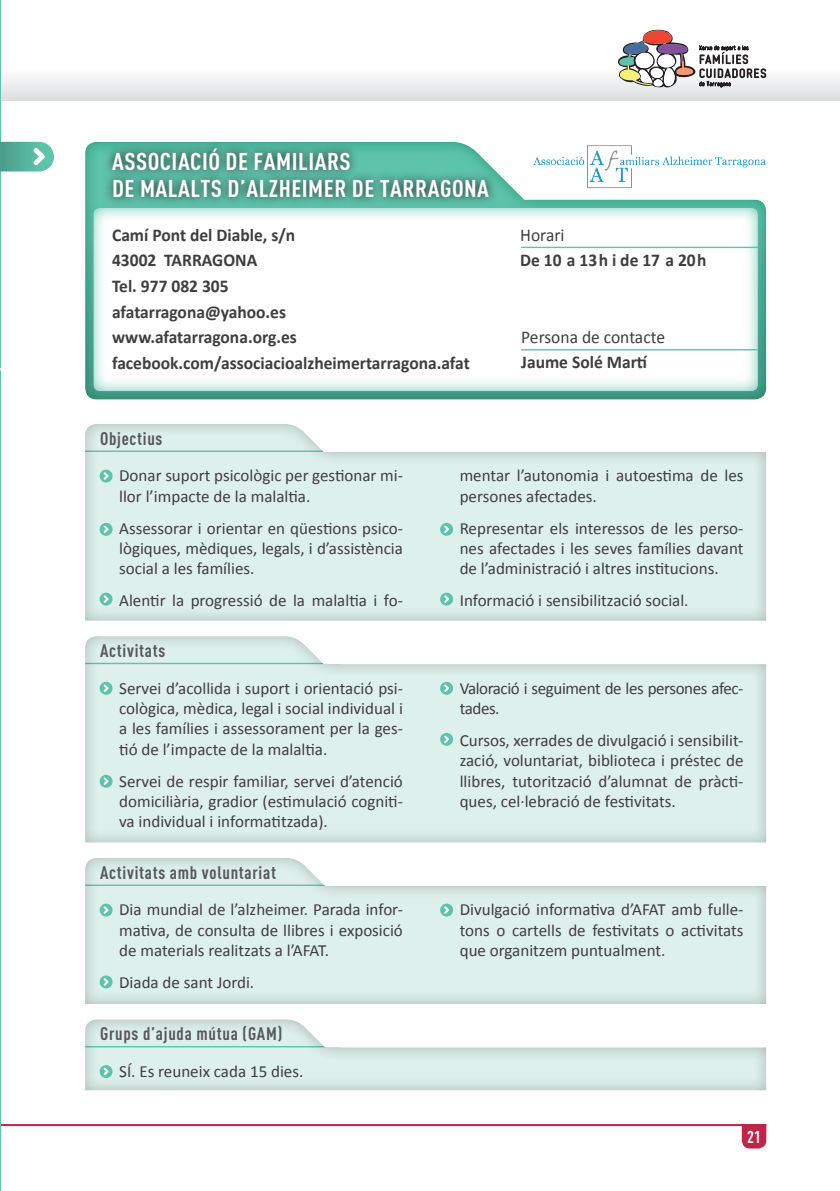
<style>
.page{position:relative;width:840px;height:1191px;background:#fff}
.page>*{position:absolute;margin:0;border:0;box-sizing:border-box;transform-origin:0 0}
.t1{font:700 24px/27.6px "DIN Cond";letter-spacing:.02em;color:#fff;scale:1.05 1}
.t2{font:700 18px/25.6px "Calibri";color:#3e3e3f}
.t3{font:700 18px "DIN Cond";letter-spacing:.04em;color:#57585a}
.t4{font:18px "Calibri";color:#3e3e3f}
.t5{font:17px/20.4px "Calibri";color:#3e3e3f;text-align:justify}
.t6{font:17px/20.4px "Calibri";letter-spacing:-.025em;color:#3e3e3f}
.t7{font:700 17px "DIN Cond";color:#fff}
</style>
<div class="page">
<svg style="left:0;top:68px;width:839px;height:33px"></svg>
<svg style="left:741px;top:1126px;width:24px;height:22px"></svg>
<svg style="left:617px;top:30px;width:148px;height:57px"></svg>
<hr style="left:0;top:1124px;width:765px;height:2px;background:#c02449">
<svg style="left:85px;top:141px;width:682px;height:259px"></svg>
<div style="left:103px;top:139px;width:394px;height:67px;background:#231f20;opacity:.9"></div>
<div style="left:84px;top:1016px;width:684px;height:76px;background:#231f20;opacity:.3"></div>
<svg style="left:99px;top:1065px;width:13px;height:13px"></svg>
<svg style="left:103px;top:1067px;width:5px;height:8px"></svg>
<div style="left:84px;top:421px;width:684px;height:200px;background:#231f20;opacity:.3"></div>
<svg style="left:99px;top:523px;width:13px;height:13px"></svg>
<svg style="left:103px;top:525px;width:5px;height:8px"></svg>
<svg style="left:99px;top:592px;width:13px;height:13px"></svg>
<svg style="left:103px;top:595px;width:5px;height:8px"></svg>
<svg style="left:99px;top:469px;width:13px;height:13px"></svg>
<svg style="left:103px;top:472px;width:5px;height:8px"></svg>
<div style="left:440px;top:523px;width:13px;height:13px;background:#5ec3ab;border-radius:50%"></div>
<svg style="left:444px;top:525px;width:5px;height:8px"></svg>
<svg style="left:440px;top:592px;width:13px;height:13px"></svg>
<svg style="left:444px;top:595px;width:5px;height:8px"></svg>
<div style="left:84px;top:854px;width:684px;height:150px;background:#231f20;opacity:.3"></div>
<svg style="left:99px;top:903px;width:13px;height:13px"></svg>
<svg style="left:103px;top:906px;width:5px;height:7px"></svg>
<svg style="left:99px;top:975px;width:13px;height:13px"></svg>
<svg style="left:103px;top:978px;width:5px;height:7px"></svg>
<svg style="left:440px;top:903px;width:13px;height:13px"></svg>
<svg style="left:444px;top:906px;width:5px;height:7px"></svg>
<div style="left:84px;top:633px;width:684px;height:210px;background:#231f20;opacity:.3"></div>
<svg style="left:99px;top:682px;width:13px;height:13px"></svg>
<svg style="left:103px;top:684px;width:5px;height:8px"></svg>
<div style="left:99px;top:775px;width:13px;height:12px;background:#5ec3ab;border-radius:50%"></div>
<svg style="left:103px;top:777px;width:5px;height:8px"></svg>
<div style="left:440px;top:682px;width:13px;height:13px;background:#5ec3ab;border-radius:50%"></div>
<svg style="left:444px;top:684px;width:5px;height:8px"></svg>
<div style="left:440px;top:733px;width:13px;height:13px;background:#5ec3ab;border-radius:50%"></div>
<svg style="left:444px;top:735px;width:5px;height:8px"></svg>
<img style="left:531px;top:145px;width:236px;height:44px">
<svg style="left:91px;top:199px;width:668px;height:194px"></svg>
<hr style="left:521px;top:247px;width:236px;height:1px;background:#5ec3ab">
<hr style="left:521px;top:349px;width:236px;height:1px;background:#5ec3ab">
<svg style="left:0;top:142px;width:54px;height:29px;background:#69bba8"></svg>
<h1 class="t1" style="left:112px;top:147px;width:360px">ASSOCIACIÓ DE FAMILIARS<br>DE MALALTS D’ALZHEIMER DE TARRAGONA</h1>
<p class="t2" style="left:112px;top:221px;width:359px">Camí Pont del Diable, s/n<br>43002 TARRAGONA<br>Tel. 977 082 305<br>afatarragona@yahoo.es www.afatarragona.org.es facebook.com/associacioalzheimertarragona.afat</p>
<p class="t4" style="left:520px;top:223px;width:46px">Horari</p>
<p class="t2" style="left:520px;top:247px;width:188px">De 10 a 13h i de 17 a 20h</p>
<p class="t4" style="left:521px;top:325px;width:145px">Persona de contacte</p>
<p class="t2" style="left:521px;top:349px;width:127px">Jaume Solé Martí</p>
<p class="t3" style="left:100px;top:427px;width:64px">Objectius</p>
<p class="t5" style="left:119px;top:465px;width:285px">Donar suport psicològic per gestionar mi&shy;llor l’impacte de la malaltia.</p>
<p class="t5" style="left:119px;top:517px;width:285px">Assessorar i orientar en qüestions psico&shy;lògiques, mèdiques, legals, i d’assistència social a les famílies.</p>
<p class="t5" style="left:119px;top:589px;width:285px">Alentir la progressió de la malaltia i fo-</p>
<p class="t3" style="left:100px;top:640px;width:67px">Activitats</p>
<p class="t5" style="left:119px;top:677px;width:285px">Servei d’acollida i suport i orientació psi&shy;cològica, mèdica, legal i social individual i a les famílies i assessorament per la ges&shy;tió de l’impacte de la malaltia.</p>
<p class="t5" style="left:119px;top:770px;width:285px">Servei de respir familiar, servei d’atenció domiciliària, gradior (estimulació cogniti&shy;va individual i informatitzada).</p>
<p class="t3" style="left:100px;top:861px;width:177px">Activitats amb voluntariat</p>
<p class="t5" style="left:119px;top:898px;width:285px">Dia mundial de l’alzheimer. Parada infor&shy;mativa, de consulta de llibres i exposició de materials realitzats a l’AFAT.</p>
<p class="t5" style="left:119px;top:971px;width:136px">Diada de sant Jordi.</p>
<p class="t3" style="left:100px;top:1023px;width:184px">Grups d’ajuda mútua (GAM)</p>
<p class="t5" style="left:119px;top:1060px;width:186px">SÍ. Es reuneix cada 15 dies.</p>
<p class="t5" style="left:459px;top:465px;width:285px">mentar l’autonomia i autoestima de les persones afectades.</p>
<p class="t5" style="left:459px;top:517px;width:285px">Representar els interessos de les perso&shy;nes afectades i les seves famílies davant de l’administració i altres institucions.</p>
<p class="t5" style="left:459px;top:589px;width:230px">Informació i sensibilització social.</p>
<p class="t6" style="left:459px;top:677px;width:285px">Valoració i seguiment de les persones afec&shy;tades.</p>
<p class="t5" style="left:459px;top:729px;width:285px">Cursos, xerrades de divulgació i sensibilit&shy;zació, voluntariat, biblioteca i préstec de llibres, tutorització d’alumnat de pràcti&shy;ques, cel·lebració de festivitats.</p>
<p class="t5" style="left:459px;top:898px;width:285px">Divulgació informativa d’AFAT amb fulle&shy;tons o cartells de festivitats o activitats que organitzem puntualment.</p>
<p class="t7" style="left:746px;top:1126px;width:15px">21</p>
</div>
